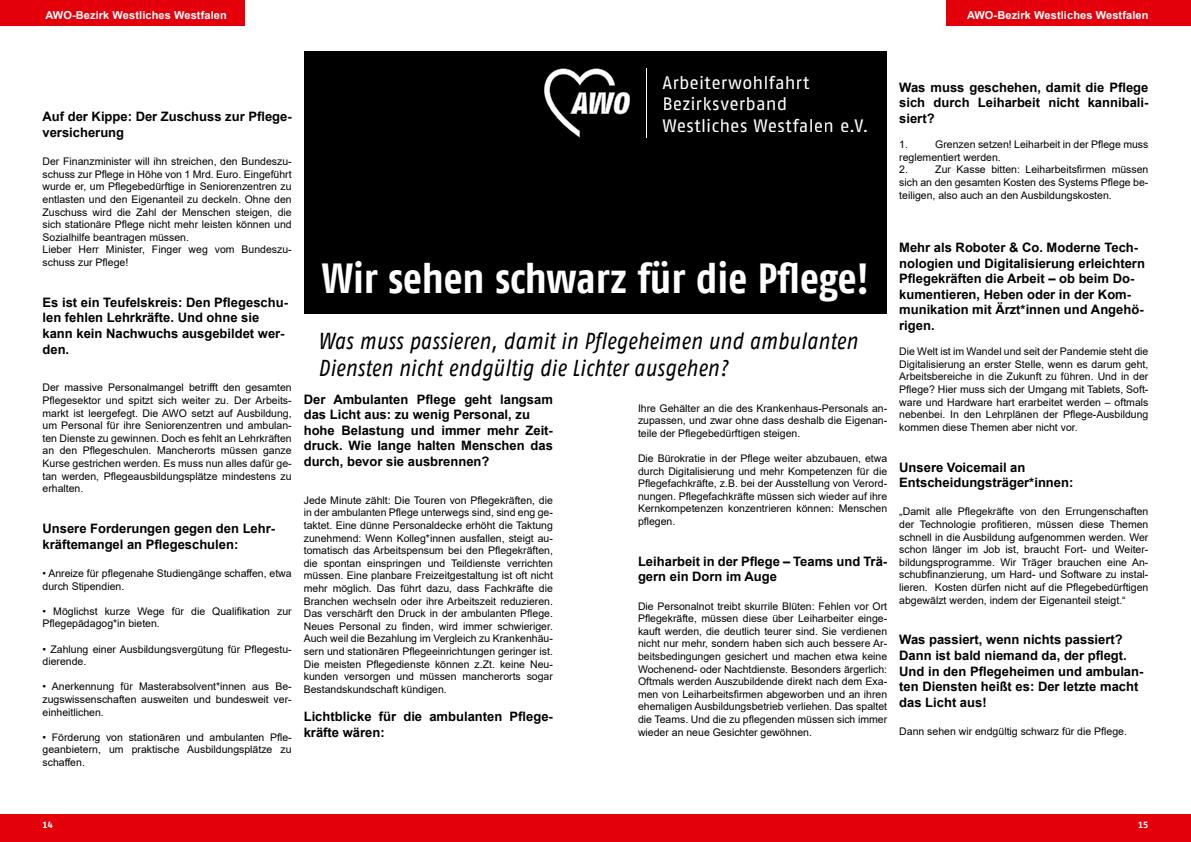
<style>
.page{position:relative;width:1191px;height:842px;background:#fff}
.page>*{position:absolute;margin:0;border:0;box-sizing:border-box;transform-origin:0 0}
.t1{font:700 42px "AWO Fago Cond";letter-spacing:-.005em;color:#fff}
.t2{font:italic 23px/27.6px "AWO Fago Cond";letter-spacing:.02em;color:#000}
.t3{font:17.9px/21.5px "AWO Fago Office";letter-spacing:.01em;color:#fff}
.t4{font:700 13px/15.6px "Arial";color:#000}
.t5{font:700 11px "Arial";letter-spacing:.01em;color:#fff}
.t6{font:10.5px/12.6px "Arial";color:#000;text-align:justify}
.t7{font:700 9px "AWO Fago Office";color:#fff}
</style>
<div class="page">
<div style="left:0;top:814px;width:1191px;height:28px;background:#e3000b"></div>
<div style="left:0;top:0;width:245px;height:26px;background:#e3000b"></div>
<div style="left:946px;top:0;width:245px;height:26px;background:#e3000b"></div>
<div style="left:304px;top:51px;width:583px;height:264px;background:#000"></div>
<div style="left:304px;top:314px;width:583px;height:80px;background:#fff"></div>
<hr style="left:646px;top:69px;width:1px;height:69px;background:#fff">
<svg style="left:544px;top:69px;width:86px;height:68px"></svg>
<p class="t5" style="left:45px;top:8px;width:183px">AWO-Bezirk Westliches Westfalen</p>
<p class="t5" style="left:967px;top:8px;width:183px">AWO-Bezirk Westliches Westfalen</p>
<p class="t4" style="left:43px;top:109px;width:251px">Auf der Kippe: Der Zuschuss zur Pflege&shy;versicherung</p>
<p class="t6" style="left:43px;top:155px;width:251px;text-align:left">Der Finanzminister will ihn streichen, den Bundeszu&shy;schuss zur Pflege in Höhe von 1 Mrd. Euro. Eingeführt wurde er, um Pflegebedürftige in Seniorenzentren zu entlasten und den Eigenanteil zu deckeln. Ohne den Zuschuss wird die Zahl der Menschen steigen, die sich stationäre Pflege nicht mehr leisten können und Sozialhilfe beantragen müssen.<br>Lieber Herr Minister, Finger weg vom Bundeszu&shy;schuss zur Pflege!</p>
<p class="t4" style="left:43px;top:295px;width:247px">Es ist ein Teufelskreis: Den Pflegeschu&shy;len fehlen Lehrkräfte. Und ohne sie kann kein Nachwuchs ausgebildet wer&shy;den.</p>
<p class="t6" style="left:43px;top:381px;width:251px">Der massive Personalmangel betrifft den gesamten Pflegesektor und spitzt sich weiter zu. Der Arbeits&shy;markt ist leergefegt. Die AWO setzt auf Ausbildung, um Personal für ihre Seniorenzentren und ambulan&shy;ten Dienste zu gewinnen. Doch es fehlt an Lehrkräften an den Pflegeschulen. Mancherorts müssen ganze Kurse gestrichen werden. Es muss nun alles dafür ge&shy;tan werden, Pflegeausbildungsplätze mindestens zu erhalten.</p>
<p class="t4" style="left:43px;top:521px;width:234px">Unsere Forderungen gegen den Lehr&shy;kräftemangel an Pflegeschulen:</p>
<p class="t6" style="left:43px;top:567px;width:251px">• Anreize für pflegenahe Studiengänge schaffen, etwa durch Stipendien.</p>
<p class="t6" style="left:43px;top:605px;width:251px">• Möglichst kurze Wege für die Qualifikation zur<br>Pflegepädagog*in bieten.</p>
<p class="t6" style="left:43px;top:642px;width:251px">• Zahlung einer Ausbildungsvergütung für Pflegestu&shy;dierende.</p>
<p class="t6" style="left:43px;top:680px;width:251px">• Anerkennung für Masterabsolvent*innen aus Be&shy;zugswissenschaften ausweiten und bundesweit ver&shy;einheitlichen.</p>
<p class="t6" style="left:43px;top:731px;width:251px">• Förderung von stationären und ambulanten Pfle&shy;geanbietern, um praktische Ausbildungsplätze zu schaffen.</p>
<h3 class="t3" style="left:662px;top:71px;width:208px">Arbeiterwohlfahrt<br>Bezirksverband<br>Westliches Westfalen e.V.</h3>
<p class="t4" style="left:899px;top:79px;width:251px;text-align:justify">Was muss geschehen, damit die Pflege sich durch Leiharbeit nicht kannibali&shy;siert?</p>
<p class="t6" style="left:899px;top:138px;width:10px">1.</p>
<p class="t6" style="left:899px;top:138px;width:251px;text-align:left;text-indent:36px">Grenzen setzen! Leiharbeit in der Pflege muss reglementiert werden.<br>2.</p>
<p class="t6" style="left:899px;top:163px;width:251px;text-indent:36px">Zur Kasse bitten: Leiharbeitsfirmen müssen sich an den gesamten Kosten des Systems Pflege be&shy;teiligen, also auch an den Ausbildungskosten.</p>
<h1 class="t1" style="left:322px;top:253px;width:549px">Wir sehen schwarz für die Pflege!</h1>
<h2 class="t2" style="left:318px;top:327px;width:540px">Was muss passieren, damit in Pflegeheimen und ambulanten<br>Diensten nicht endgültig die Lichter ausgehen?</h2>
<p class="t4" style="left:304px;top:391px;width:251px">Der Ambulanten Pflege geht langsam das Licht aus: zu wenig Personal, zu hohe Belastung und immer mehr Zeit&shy;druck. Wie lange halten Menschen das durch, bevor sie ausbrennen?</p>
<p class="t6" style="left:304px;top:494px;width:251px">Jede Minute zählt: Die Touren von Pflegekräften, die in der ambulanten Pflege unterwegs sind, sind eng ge&shy;taktet. Eine dünne Personaldecke erhöht die Taktung zunehmend: Wenn Kolleg*innen ausfallen, steigt au&shy;tomatisch das Arbeitspensum bei den Pflegekräften, die spontan einspringen und Teildienste verrichten müssen. Eine planbare Freizeitgestaltung ist oft nicht mehr möglich. Das führt dazu, dass Fachkräfte die Branchen wechseln oder ihre Arbeitszeit reduzieren.<br>Das verschärft den Druck in der ambulanten Pflege.<br>Neues Personal zu finden, wird immer schwieriger.<br>Auch weil die Bezahlung im Vergleich zu Krankenhäu&shy;sern und stationären Pflegeeinrichtungen geringer ist.<br>Die meisten Pflegedienste können z.Zt. keine Neu&shy;kunden versorgen und müssen mancherorts sogar Bestandskundschaft kündigen.</p>
<p class="t4" style="left:304px;top:709px;width:251px">Lichtblicke für die ambulanten Pflege&shy;kräfte wären:</p>
<p class="t6" style="left:638px;top:401px;width:251px">Ihre Gehälter an die des Krankenhaus-Personals an&shy;zupassen, und zwar ohne dass deshalb die Eigenan&shy;teile der Pflegebedürftigen steigen.</p>
<p class="t6" style="left:638px;top:452px;width:251px">Die Bürokratie in der Pflege weiter abzubauen, etwa durch Digitalisierung und mehr Kompetenzen für die Pflegefachkräfte, z.B. bei der Ausstellung von Verord&shy;nungen. Pflegefachkräfte müssen sich wieder auf ihre Kernkompetenzen konzentrieren können: Menschen pflegen.</p>
<p class="t4" style="left:638px;top:553px;width:251px">Leiharbeit in der Pflege – Teams und Trä&shy;gern ein Dorn im Auge</p>
<p class="t6" style="left:638px;top:599px;width:251px">Die Personalnot treibt skurrile Blüten: Fehlen vor Ort Pflegekräfte, müssen diese über Leiharbeiter einge&shy;kauft werden, die deutlich teurer sind. Sie verdienen nicht nur mehr, sondern haben sich auch bessere Ar&shy;beitsbedingungen gesichert und machen etwa keine Wochenend- oder Nachtdienste. Besonders ärgerlich:<br>Oftmals werden Auszubildende direkt nach dem Exa&shy;men von Leiharbeitsfirmen abgeworben und an ihren ehemaligen Ausbildungsbetrieb verliehen. Das spaltet die Teams. Und die zu pflegenden müssen sich immer wieder an neue Gesichter gewöhnen.</p>
<p class="t4" style="left:899px;top:240px;width:247px">Mehr als Roboter &amp; Co. Moderne Tech&shy;nologien und Digitalisierung erleichtern Pflegekräften die Arbeit – ob beim Do&shy;kumentieren, Heben oder in der Kom&shy;munikation mit Ärzt*innen und Angehö&shy;rigen.</p>
<p class="t6" style="left:899px;top:345px;width:251px">Die Welt ist im Wandel und seit der Pandemie steht die Digitalisierung an erster Stelle, wenn es darum geht, Arbeitsbereiche in die Zukunft zu führen. Und in der Pflege? Hier muss sich der Umgang mit Tablets, Soft&shy;ware und Hardware hart erarbeitet werden – oftmals nebenbei. In den Lehrplänen der Pflege-Ausbildung kommen diese Themen aber nicht vor.</p>
<p class="t4" style="left:899px;top:459px;width:176px">Unsere Voicemail an<br>Entscheidungsträger*innen:</p>
<p class="t6" style="left:899px;top:505px;width:251px">„Damit alle Pflegekräfte von den Errungenschaften der Technologie profitieren, müssen diese Themen schnell in die Ausbildung aufgenommen werden. Wer schon länger im Job ist, braucht Fort- und Weiter&shy;bildungsprogramme. Wir Träger brauchen eine An&shy;schubfinanzierung, um Hard- und Software zu instal&shy;lieren. Kosten dürfen nicht auf die Pflegebedürftigen abgewälzt werden, indem der Eigenanteil steigt.“</p>
<p class="t4" style="left:899px;top:632px;width:246px">Was passiert, wenn nichts passiert?<br>Dann ist bald niemand da, der pflegt.<br>Und in den Pflegeheimen und ambulan&shy;ten Diensten heißt es: Der letzte macht das Licht aus!</p>
<p class="t6" style="left:899px;top:725px;width:229px">Dann sehen wir endgültig schwarz für die Pflege.</p>
<p class="t7" style="left:43px;top:819px;width:12px">14</p>
<p class="t7" style="left:1138px;top:819px;width:12px">15</p>
</div>
